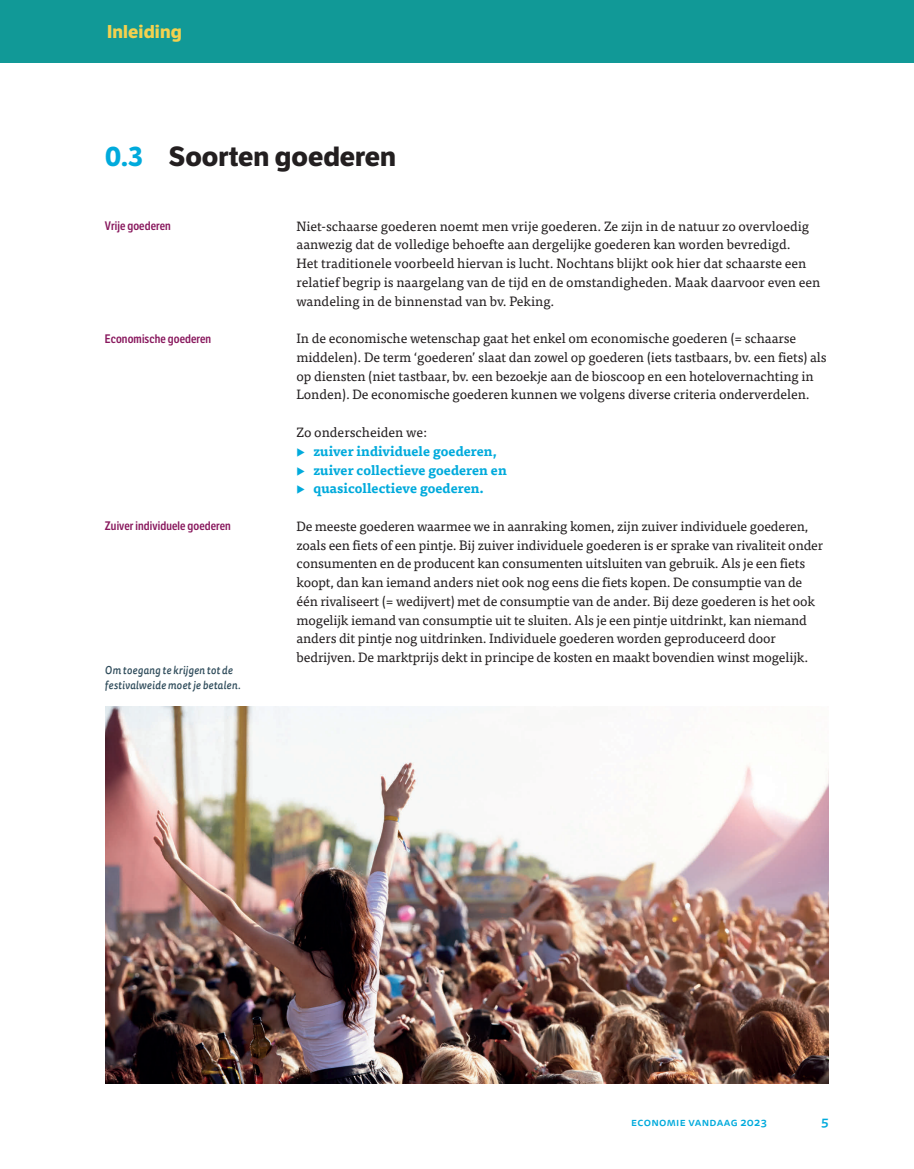
<style>
.page{position:relative;width:914px;height:1169px;background:#fff}
.page>*{position:absolute;margin:0;border:0;box-sizing:border-box;transform-origin:0 0}
.t1{font:700 27px "LFT Etica";color:#231f20}
.t2{font:700 18px "LFT Etica";letter-spacing:.01em;color:#f3d14f}
.t3{font:13.5px/18.8px "Tisa Pro";letter-spacing:-.01em;color:#231f20}
.t4{font:700 13.5px "Tisa Pro";color:#00aadc}
.t5{font:500 13.5px "Tisa Sans Pro";color:#00aadc}
.t6{font:600 12px "LFT Etica Condensed";letter-spacing:.01em;color:#89195e}
.t7{font:italic 500 11.25px/15px "Tisa Sans Pro";letter-spacing:.03em;color:#2f4c5b;scale:.9 1}
.t8{font:500 11.25px "Tisa Sans Pro";letter-spacing:.025em;color:#00aadc}
.s1{color:#00aadc}
</style>
<div class="page">
<div style="left:0;top:0;width:913px;height:62px;background:#119997"></div>
<img style="left:105px;top:707px;width:723px;height:376px">
<h2 class="t2" style="left:107px;top:21px;width:76px">Inleiding</h2>
<h1 class="t1" style="left:105px;top:139px;width:292px"><span class="s1">0.3</span> Soorten goederen</h1>
<p class="t6" style="left:105px;top:219px;width:67px">Vrije goederen</p>
<p class="t6" style="left:105px;top:331px;width:108px">Economische goederen</p>
<p class="t6" style="left:105px;top:519px;width:127px">Zuiver individuele goederen</p>
<p class="t7" style="left:105px;top:663px;width:152px">Om toegang te krijgen tot de festivalweide moet je betalen.</p>
<p class="t3" style="left:296px;top:216px;width:525px">Niet-schaarse goederen noemt men vrije goederen. Ze zijn in de natuur zo overvloedig aanwezig dat de volledige behoefte aan dergelijke goederen kan worden bevredigd.<br>Het traditionele voorbeeld hiervan is lucht. Nochtans blijkt ook hier dat schaarste een relatief begrip is naargelang van de tijd en de omstandigheden. Maak daarvoor even een wandeling in de binnenstad van bv. Peking.</p>
<p class="t3" style="left:296px;top:328px;width:531px">In de economische wetenschap gaat het enkel om economische goederen (= schaarse middelen). De term ‘goederen’ slaat dan zowel op goederen (iets tastbaars, bv. een fiets) als op diensten (niet tastbaar, bv. een bezoekje aan de bioscoop en een hotelovernachting in Londen). De economische goederen kunnen we volgens diverse criteria onderverdelen.</p>
<p class="t3" style="left:296px;top:422px;width:132px">Zo onderscheiden we:</p>
<p class="t4" style="left:296px;top:440px;width:201px">◆ zuiver individuele goederen,</p>
<p class="t4" style="left:296px;top:459px;width:212px">◆ zuiver collectieve goederen en</p>
<p class="t4" style="left:296px;top:477px;width:189px">◆ quasicollectieve goederen.</p>
<p class="t3" style="left:296px;top:516px;width:528px">De meeste goederen waarmee we in aanraking komen, zijn zuiver individuele goederen, zoals een fiets of een pintje. Bij zuiver individuele goederen is er sprake van rivaliteit onder consumenten en de producent kan consumenten uitsluiten van gebruik. Als je een fiets koopt, dan kan iemand anders niet ook nog eens die fiets kopen. De consumptie van de één rivaliseert (= wedijvert) met de consumptie van de ander. Bij deze goederen is het ook mogelijk iemand van consumptie uit te sluiten. Als je een pintje uitdrinkt, kan niemand anders dit pintje nog uitdrinken. Individuele goederen worden geproduceerd door bedrijven. De marktprijs dekt in principe de kosten en maakt bovendien winst mogelijk.</p>
<p class="t8" style="left:631px;top:1114px;width:137px">Economie vandaag 2023</p>
<p class="t5" style="left:820px;top:1111px;width:9px">5</p>
</div>
